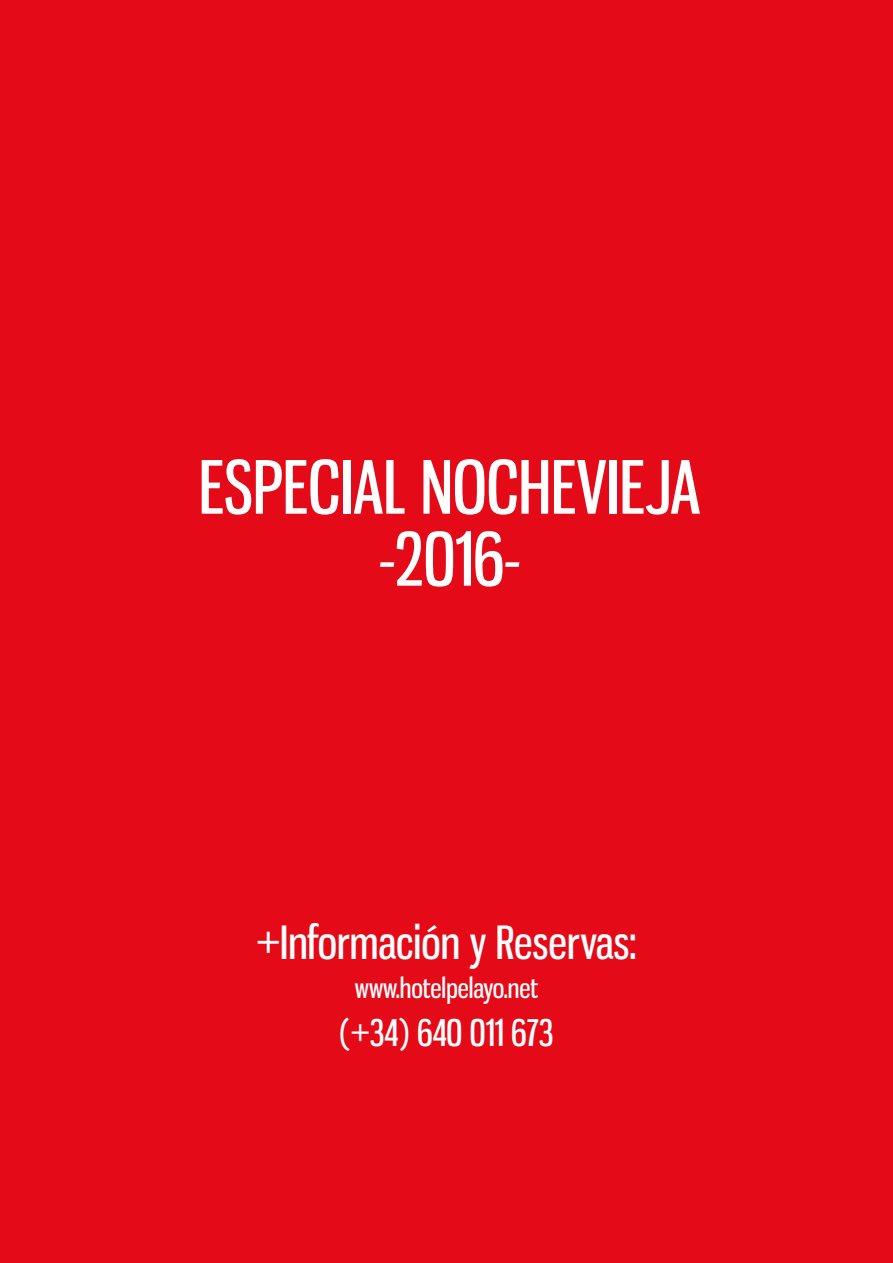
<style>
.page{position:relative;width:893px;height:1263px;background:#e40a18}
.page>*{position:absolute;margin:0;border:0;box-sizing:border-box;transform-origin:0 0}
.t1{font:72px/72px "Gnuolane Rg";color:#fff;text-align:center}
.t2{font:45px "Gnuolane Rg";color:#fff}
.t3{font:36px "Gnuolane Rg";color:#fff}
.t4{font:27px "Gnuolane Rg";color:#fff}
</style>
<div class="page">
<p class="t1" style="left:199px;top:451px;width:503px">ESPECIAL NOCHEVIEJA -2016-</p>
<p class="t2" style="left:256px;top:915px;width:382px">+Información y Reservas:</p>
<p class="t4" style="left:355px;top:972px;width:185px">www.hotelpelayo.net</p>
<p class="t3" style="left:340px;top:1011px;width:215px">(+34) 640 011 673</p>
</div>
